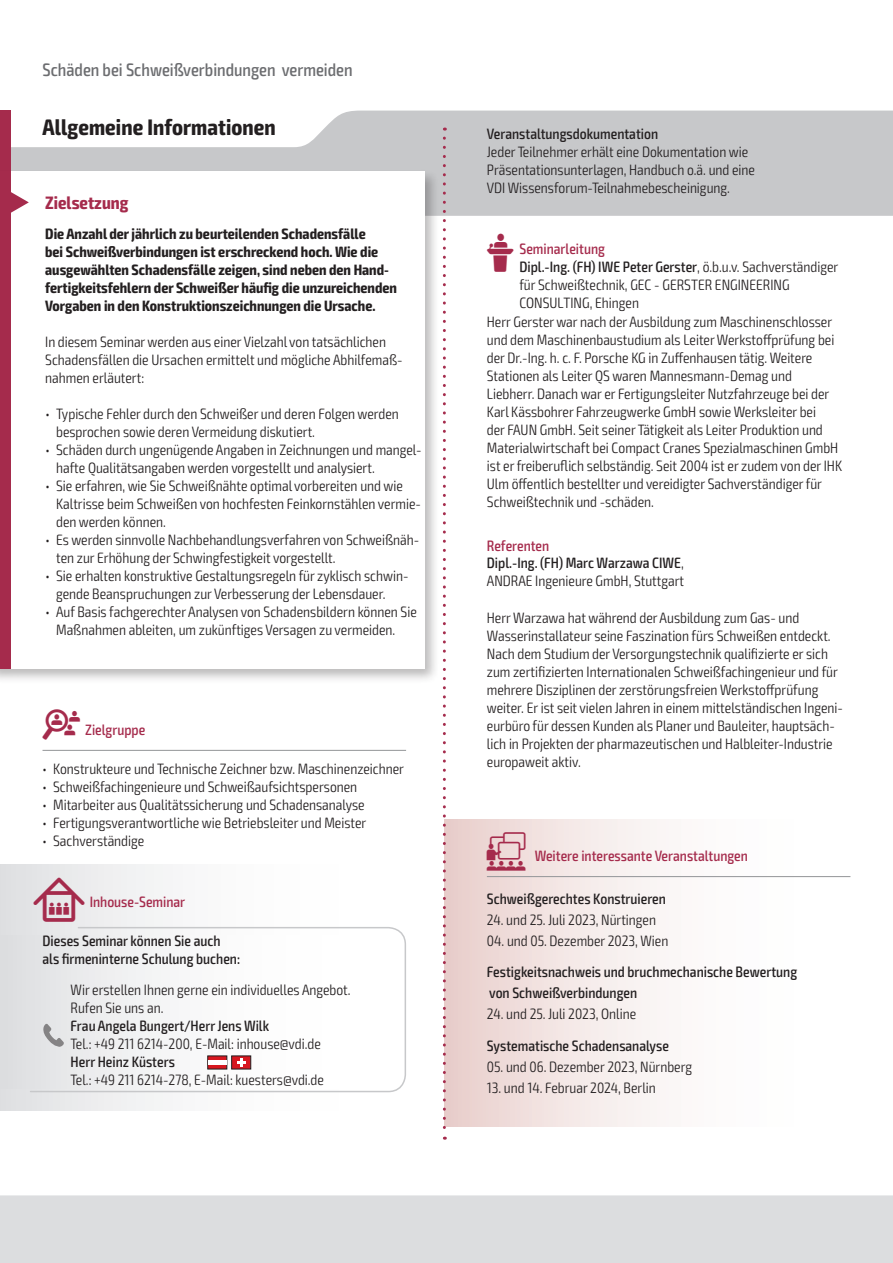
<style>
.page{position:relative;width:893px;height:1263px;background:#fff}
.page>*{position:absolute;margin:0;border:0;box-sizing:border-box;transform-origin:0 0}
.t1{font:700 condensed 22.5px "Exo 2";letter-spacing:.005em;color:#231f20}
.t2{font:500 condensed 18px "Exo 2";color:#6c6d70}
.t3{font:700 condensed 18px "Exo 2";color:#a52b4c}
.t4{font:300 condensed 15px/18px "Exo 2";color:#231f20}
.t5{font:500 condensed 15px/21px "Exo 2";color:#231f20}
.t6{font:700 condensed 15px/18px "Exo 2";color:#231f20}
.t7{font:500 condensed 15px "Exo 2";color:#a52b4c}
.s1{font-family:"VDI Iconset S4 A Regular";font-weight:400;font-stretch:normal}
.s2{font-family:"VDI Iconset S4 A Regular";font-weight:400;font-stretch:normal;font-size:15.45px}
.s3{font-weight:500}
.s4{font-family:"VDI Iconset S4 A Regular";font-weight:400;font-stretch:normal;font-size:19.5px}
</style>
<div class="page">
<div style="left:0;top:1195px;width:893px;height:68px;background:#dcdddf"></div>
<svg style="left:11px;top:111px;width:881px;height:105px;fill:#c7c8ca"></svg>
<hr style="left:892px;top:111px;width:1px;height:105px;background:#a52b4c">
<div style="left:0;top:111px;width:11px;height:63px;background:#a52b4c"></div>
<div style="left:444px;top:819px;width:406px;height:307px;background:linear-gradient(to right,#ecd6d3,#fff)"></div>
<hr style="left:487px;top:876px;width:363px;height:1px;background:#939598">
<hr style="left:43px;top:750px;width:363px;height:1px;background:#939598">
<div style="left:0;top:168px;width:440px;height:516px;background:#231f20;opacity:.3"></div>
<div style="left:0;top:171px;width:424px;height:498px;background:#fff"></div>
<div style="left:0;top:171px;width:11px;height:498px;background:#a52b4c"></div>
<svg style="left:11px;top:192px;width:18px;height:21px"></svg>
<div style="left:0;top:864px;width:406px;height:247px;background:linear-gradient(to right,#e4e5e7,#fff)"></div>
<svg style="left:29px;top:926px;width:377px;height:167px"></svg>
<div style="left:0;top:936px;width:383px;height:152px;background:linear-gradient(to right,#e2e3e5,#fff)"></div>
<svg style="left:207px;top:1055px;width:44px;height:14px"></svg>
<hr style="left:208px;top:1060px;width:19px;height:4px;background:#fff">
<svg style="left:43px;top:1024px;width:21px;height:23px"></svg>
<svg style="left:443px;top:138px;width:3px;height:1002px"></svg>
<p class="t2" style="left:43px;top:59px;width:312px">Schäden bei Schweißverbindungen vermeiden</p>
<h1 class="t1" style="left:43px;top:113px;width:235px">Allgemeine Informationen</h1>
<p class="t5" style="left:487px;top:124px;width:173px">Veranstaltungsdokumentation</p>
<p class="t4" style="left:487px;top:143px;width:270px">Jeder Teilnehmer erhält eine Dokumentation wie<br>Präsentationsunterlagen, Handbuch o.ä. und eine<br>VDI Wissensforum-Teilnahmebescheinigung.</p>
<p class="t3" style="left:45px;top:192px;width:85px">Zielsetzung</p>
<p class="t6" style="left:45px;top:225px;width:353px">Die Anzahl der jährlich zu beurteilenden Schadensfälle<br>bei Schweißverbindungen ist erschreckend hoch. Wie die ausgewählten Schadensfälle zeigen, sind neben den Hand&shy;fertigkeitsfehlern der Schweißer häufig die unzureichenden Vorgaben in den Konstruktionszeichnungen die Ursache.</p>
<p class="t4" style="left:45px;top:333px;width:359px">In diesem Seminar werden aus einer Vielzahl von tatsächlichen<br>Schadensfällen die Ursachen ermittelt und mögliche Abhilfemaß&shy;nahmen erläutert:</p>
<p class="t4" style="left:56px;top:405px;width:344px;text-indent:-11px">• Typische Fehler durch den Schweißer und deren Folgen werden besprochen sowie deren Vermeidung diskutiert.</p>
<p class="t4" style="left:56px;top:441px;width:367px;text-indent:-11px">• Schäden durch ungenügende Angaben in Zeichnungen und mangel&shy;hafte Qualitätsangaben werden vorgestellt und analysiert.</p>
<p class="t4" style="left:56px;top:477px;width:366px;text-indent:-11px">• Sie erfahren, wie Sie Schweißnähte optimal vorbereiten und wie<br>Kaltrisse beim Schweißen von hochfesten Feinkornstählen vermie&shy;den werden können.</p>
<p class="t4" style="left:56px;top:531px;width:365px;text-indent:-11px">• Es werden sinnvolle Nachbehandlungsverfahren von Schweißnäh&shy;ten zur Erhöhung der Schwingfestigkeit vorgestellt.</p>
<p class="t4" style="left:56px;top:567px;width:354px;text-indent:-11px">• Sie erhalten konstruktive Gestaltungsregeln für zyklisch schwin&shy;gende Beanspruchungen zur Verbesserung der Lebensdauer.</p>
<p class="t4" style="left:56px;top:603px;width:362px;text-indent:-11px">• Auf Basis fachgerechter Analysen von Schadensbildern können Sie<br>Maßnahmen ableiten, um zukünftiges Versagen zu vermeiden.</p>
<p class="t7" style="left:43px;top:721px;width:104px"><span class="s1">Z</span> Zielgruppe</p>
<p class="t4" style="left:43px;top:760px;width:363px">• Konstrukteure und Technische Zeichner bzw. Maschinenzeichner</p>
<p class="t4" style="left:43px;top:778px;width:316px">• Schweißfachingenieure und Schweißaufsichtspersonen</p>
<p class="t4" style="left:43px;top:796px;width:324px">• Mitarbeiter aus Qualitätssicherung und Schadensanalyse</p>
<p class="t4" style="left:43px;top:814px;width:325px">• Fertigungsverantwortliche wie Betriebsleiter und Meister</p>
<p class="t4" style="left:43px;top:832px;width:103px">• Sachverständige</p>
<p class="t7" style="left:33px;top:893px;width:153px"><span class="s2">I</span> Inhouse-Seminar</p>
<p class="t5" style="left:43px;top:932px;width:199px;line-height:18px">Dieses Seminar können Sie auch als firmeninterne Schulung buchen:</p>
<p class="t4" style="left:71px;top:981px;width:282px">Wir erstellen Ihnen gerne ein individuelles Angebot.<br>Rufen Sie uns an.</p>
<p class="t5" style="left:71px;top:1016px;width:200px">Frau Angela Bungert/Herr Jens Wilk</p>
<p class="t4" style="left:71px;top:1035px;width:252px">Tel.: +49 211 6214-200, E-Mail: inhouse@vdi.de</p>
<p class="t5" style="left:71px;top:1052px;width:106px">Herr Heinz Küsters</p>
<p class="t4" style="left:71px;top:1071px;width:255px">Tel.: +49 211 6214-278, E-Mail: kuesters@vdi.de</p>
<p class="t7" style="left:487px;top:240px;width:120px"><span class="s1">L</span> Seminarleitung</p>
<p class="t4" style="left:519px;top:258px;width:320px"><span class="s3">Dipl.-Ing. (FH) IWE Peter Gerster</span>, ö.b.u.v. Sachverständiger für Schweißtechnik, GEC - GERSTER ENGINEERING<br>CONSULTING, Ehingen</p>
<p class="t4" style="left:487px;top:313px;width:357px">Herr Gerster war nach der Ausbildung zum Maschinenschlosser und dem Maschinenbaustudium als Leiter Werkstoffprüfung bei der Dr.-Ing. h. c. F. Porsche KG in Zuffenhausen tätig. Weitere Stationen als Leiter QS waren Mannesmann-Demag und Liebherr. Danach war er Fertigungsleiter Nutzfahrzeuge bei der Karl Kässbohrer Fahrzeugwerke GmbH sowie Werksleiter bei<br>der FAUN GmbH. Seit seiner Tätigkeit als Leiter Produktion und Materialwirtschaft bei Compact Cranes Spezialmaschinen GmbH ist er freiberuflich selbständig. Seit 2004 ist er zudem von der IHK Ulm öffentlich bestellter und vereidigter Sachverständiger für Schweißtechnik und -schäden.</p>
<p class="t7" style="left:487px;top:536px;width:64px">Referenten</p>
<p class="t4" style="left:487px;top:554px;width:199px"><span class="s3">Dipl.-Ing. (FH) Marc Warzawa CIWE</span>,<br>ANDRAE Ingenieure GmbH, Stuttgart</p>
<p class="t4" style="left:487px;top:609px;width:357px">Herr Warzawa hat während der Ausbildung zum Gas- und Wasserinstallateur seine Faszination fürs Schweißen entdeckt.<br>Nach dem Studium der Versorgungstechnik qualifizierte er sich zum zertifizierten Internationalen Schweißfachingenieur und für mehrere Disziplinen der zerstörungsfreien Werkstoffprüfung weiter. Er ist seit vielen Jahren in einem mittelständischen Ingeni&shy;eurbüro für dessen Kunden als Planer und Bauleiter, hauptsäch&shy;lich in Projekten der pharmazeutischen und Halbleiter-Industrie europaweit aktiv.</p>
<p class="t7" style="left:487px;top:847px;width:263px"><span class="s4">W</span> Weitere interessante Veranstaltungen</p>
<p class="t5" style="left:487px;top:888px;width:181px">Schweißgerechtes Konstruieren</p>
<p class="t4" style="left:487px;top:911px;width:171px">24. und 25. Juli 2023, Nürtingen</p>
<p class="t4" style="left:487px;top:932px;width:183px">04. und 05. Dezember 2023, Wien</p>
<p class="t5" style="left:487px;top:962px;width:312px">Festigkeitsnachweis und bruchmechanische Bewertung von Schweißverbindungen</p>
<p class="t4" style="left:487px;top:1005px;width:151px">24. und 25. Juli 2023, Online</p>
<p class="t5" style="left:487px;top:1035px;width:184px">Systematische Schadensanalyse</p>
<p class="t4" style="left:487px;top:1058px;width:207px">05. und 06. Dezember 2023, Nürnberg</p>
<p class="t4" style="left:487px;top:1079px;width:171px">13. und 14. Februar 2024, Berlin</p>
</div>
